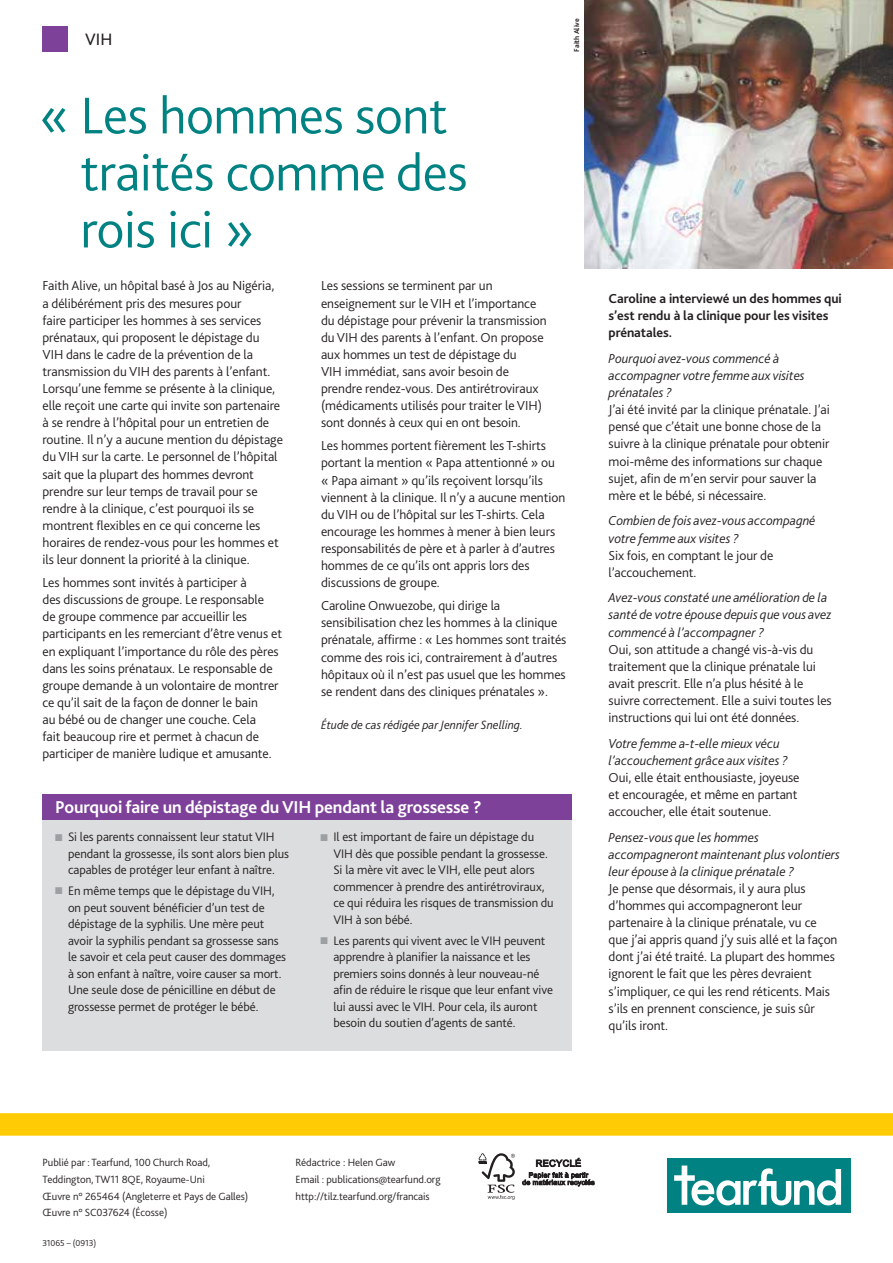
<style>
.page{position:relative;width:893px;height:1263px;background:#fff}
.page>*{position:absolute;margin:0;border:0;box-sizing:border-box;transform-origin:0 0}
.t1{font:300 54px/57px "Bliss 2";letter-spacing:-.01em;color:#008283}
.t2{font:700 18px "Bliss 2";letter-spacing:-.01em;color:#fff}
.t3{font:17.25px "Bliss 2";color:#231f20}
.t4{font:300 13.65px/17.1px "Bliss 2";letter-spacing:-.005em;color:#231f20}
.t5{font:italic 300 13.65px/17.1px "Bliss 2";letter-spacing:-.005em;color:#231f20}
.t6{font:700 13.65px/17.1px "Bliss 2";letter-spacing:-.005em;color:#231f20}
.t7{font:300 12.9px/16.5px "Bliss 2";letter-spacing:-.005em;color:#231f20}
.t8{font:italic 300 12.6px "Bliss 2";color:#231f20}
.t9{font:300 10.95px/16.8px "Bliss 2";letter-spacing:-.005em;color:#231f20}
.t10{font:300 9px "Bliss 2";letter-spacing:-.005em;color:#231f20}
.t11{font:700 7.5px "Bliss 2";color:#231f20}
.s1{color:#9d9fa2}
</style>
<div class="page">
<div style="left:668px;top:1159px;width:183px;height:54px;background:#008283"></div>
<svg style="left:674px;top:1165px;width:167px;height:40px"></svg>
<div style="left:0;top:1113px;width:893px;height:23px;background:#ffcb05"></div>
<div style="left:43px;top:26px;width:25px;height:25px;background:#7d4199"></div>
<svg style="left:479px;top:1153px;width:36px;height:47px"></svg>
<svg style="left:522px;top:1158px;width:72px;height:28px"></svg>
<div style="left:43px;top:800px;width:529px;height:251px;background:#dcddde"></div>
<div style="left:43px;top:795px;width:529px;height:25px;background:#7d4199"></div>
<img style="left:584px;top:0;width:309px;height:269px">
<p class="t3" style="left:85px;top:28px;width:26px">VIH</p>
<h1 class="t1" style="left:80px;top:86px;width:389px;text-indent:-41px">« Les hommes sont traités comme des rois ici »</h1>
<p class="t11" style="left:572px;top:52px;width:35px;rotate:-90deg">Faith Alive</p>
<p class="t4" style="left:43px;top:277px;width:242px">Faith Alive, un hôpital basé à Jos au Nigéria, a délibérément pris des mesures pour<br>faire participer les hommes à ses services prénataux, qui proposent le dépistage du VIH dans le cadre de la prévention de la transmission du VIH des parents à l’enfant.<br>Lorsqu’une femme se présente à la clinique, elle reçoit une carte qui invite son partenaire à se rendre à l’hôpital pour un entretien de routine. Il n’y a aucune mention du dépistage du VIH sur la carte. Le personnel de l’hôpital sait que la plupart des hommes devront prendre sur leur temps de travail pour se rendre à la clinique, c’est pourquoi ils se montrent flexibles en ce qui concerne les horaires de rendez-vous pour les hommes et ils leur donnent la priorité à la clinique.</p>
<p class="t4" style="left:43px;top:574px;width:241px">Les hommes sont invités à participer à<br>des discussions de groupe. Le responsable<br>de groupe commence par accueillir les participants en les remerciant d’être venus et en expliquant l’importance du rôle des pères dans les soins prénataux. Le responsable de groupe demande à un volontaire de montrer ce qu’il sait de la façon de donner le bain<br>au bébé ou de changer une couche. Cela<br>fait beaucoup rire et permet à chacun de participer de manière ludique et amusante.</p>
<p class="t4" style="left:321px;top:277px;width:227px">Les sessions se terminent par un enseignement sur le VIH et l’importance du dépistage pour prévenir la transmission du VIH des parents à l’enfant. On propose aux hommes un test de dépistage du<br>VIH immédiat, sans avoir besoin de prendre rendez-vous. Des antirétroviraux (médicaments utilisés pour traiter le VIH) sont donnés à ceux qui en ont besoin.</p>
<p class="t4" style="left:321px;top:437px;width:246px">Les hommes portent fièrement les T-shirts portant la mention « Papa attentionné » ou « Papa aimant » qu’ils reçoivent lorsqu’ils viennent à la clinique. Il n’y a aucune mention du VIH ou de l’hôpital sur les T-shirts. Cela encourage les hommes à mener à bien leurs responsabilités de père et à parler à d’autres hommes de ce qu’ils ont appris lors des discussions de groupe.</p>
<p class="t4" style="left:321px;top:597px;width:247px">Caroline Onwuezobe, qui dirige la sensibilisation chez les hommes à la clinique prénatale, affirme : « Les hommes sont traités comme des rois ici, contrairement à d’autres hôpitaux où il n’est pas usuel que les hommes se rendent dans des cliniques prénatales ».</p>
<p class="t8" style="left:321px;top:717px;width:203px">Étude de cas rédigée par Jennifer Snelling.</p>
<h2 class="t2" style="left:55px;top:796px;width:428px">Pourquoi faire un dépistage du VIH pendant la grossesse ?</h2>
<p class="t7" style="left:68px;top:829px;width:223px;text-indent:-13px"><span class="s1">■</span> Si les parents connaissent leur statut VIH pendant la grossesse, ils sont alors bien plus capables de protéger leur enfant à naître.</p>
<p class="t7" style="left:68px;top:882px;width:220px;text-indent:-13px"><span class="s1">■</span> En même temps que le dépistage du VIH, on peut souvent bénéficier d’un test de dépistage de la syphilis. Une mère peut avoir la syphilis pendant sa grossesse sans le savoir et cela peut causer des dommages à son enfant à naître, voire causer sa mort.<br>Une seule dose de pénicilline en début de grossesse permet de protéger le bébé.</p>
<p class="t7" style="left:333px;top:829px;width:222px;text-indent:-13px"><span class="s1">■</span> Il est important de faire un dépistage du VIH dès que possible pendant la grossesse.<br>Si la mère vit avec le VIH, elle peut alors commencer à prendre des antirétroviraux, ce qui réduira les risques de transmission du VIH à son bébé.</p>
<p class="t7" style="left:333px;top:932px;width:221px;text-indent:-13px"><span class="s1">■</span> Les parents qui vivent avec le VIH peuvent apprendre à planifier la naissance et les premiers soins donnés à leur nouveau-né afin de réduire le risque que leur enfant vive lui aussi avec le VIH. Pour cela, ils auront besoin du soutien d’agents de santé.</p>
<p class="t6" style="left:609px;top:290px;width:235px">Caroline a interviewé un des hommes qui s’est rendu à la clinique pour les visites prénatales.</p>
<p class="t5" style="left:609px;top:350px;width:198px">Pourquoi avez-vous commencé à accompagner votre femme aux visites prénatales ?</p>
<p class="t4" style="left:609px;top:401px;width:223px">J’ai été invité par la clinique prénatale. J’ai pensé que c’était une bonne chose de la suivre à la clinique prénatale pour obtenir moi-même des informations sur chaque sujet, afin de m’en servir pour sauver la mère et le bébé, si nécessaire.</p>
<p class="t5" style="left:609px;top:512px;width:208px">Combien de fois avez-vous accompagné votre femme aux visites ?</p>
<p class="t4" style="left:609px;top:546px;width:166px">Six fois, en comptant le jour de l’accouchement.</p>
<p class="t5" style="left:609px;top:589px;width:225px">Avez-vous constaté une amélioration de la santé de votre épouse depuis que vous avez commencé à l’accompagner ?</p>
<p class="t4" style="left:609px;top:640px;width:225px">Oui, son attitude a changé vis-à-vis du traitement que la clinique prénatale lui avait prescrit. Elle n’a plus hésité à le suivre correctement. Elle a suivi toutes les instructions qui lui ont été données.</p>
<p class="t5" style="left:609px;top:734px;width:181px">Votre femme a-t-elle mieux vécu l’accouchement grâce aux visites ?</p>
<p class="t4" style="left:609px;top:768px;width:193px">Oui, elle était enthousiaste, joyeuse et encouragée, et même en partant accoucher, elle était soutenue.</p>
<p class="t5" style="left:609px;top:828px;width:233px">Pensez-vous que les hommes accompagneront maintenant plus volontiers leur épouse à la clinique prénatale ?</p>
<p class="t4" style="left:609px;top:879px;width:230px">Je pense que désormais, il y aura plus d’hommes qui accompagneront leur partenaire à la clinique prénatale, vu ce que j’ai appris quand j’y suis allé et la façon dont j’ai été traité. La plupart des hommes ignorent le fait que les pères devraient s’impliquer, ce qui les rend réticents. Mais s’ils en prennent conscience, je suis sûr qu’ils iront.</p>
<p class="t9" style="left:43px;top:1154px;width:207px">Publié par : Tearfund, 100 Church Road, Teddington, TW11 8QE, Royaume-Uni<br>Œuvre n° 265464 (Angleterre et Pays de Galles)<br>Œuvre n° SC037624 (Écosse)</p>
<p class="t9" style="left:296px;top:1154px;width:146px">Rédactrice : Helen Gaw<br>Email : publications@tearfund.org http://tilz.tearfund.org/francais</p>
<p class="t10" style="left:43px;top:1237px;width:55px">31065 – (0913)</p>
</div>
